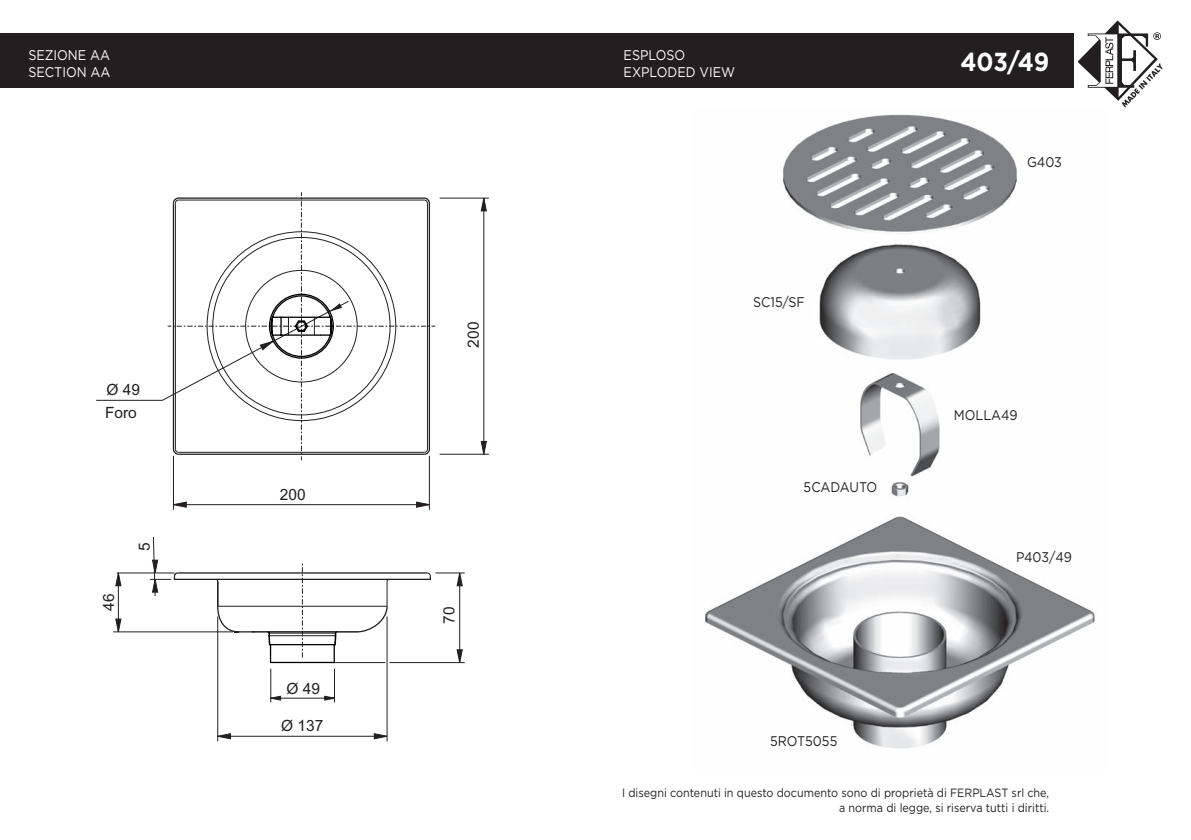
<style>
.page{position:relative;width:1191px;height:840px;background:#fff}
.page>*{position:absolute;margin:0;border:0;box-sizing:border-box;transform-origin:0 0}
.t1{font:700 26px "Gotham";color:#fff;scale:.9 1}
.t2{font:15.4px "Arial";color:#231f20}
.t3{font:14px "Gotham";color:#231f20;scale:.9 1}
.t4{font:14px/16.8px "Gotham";color:#fff;scale:.9 1}
.t5{font:12px/14.4px "Gotham";color:#231f20;text-align:right;scale:.9 1}
</style>
<div class="page">
<img style="left:705px;top:114px;width:390px;height:635px">
<svg style="left:96px;top:197px;width:393px;height:313px"></svg>
<svg style="left:115px;top:572px;width:3px;height:14px"></svg>
<svg style="left:115px;top:618px;width:3px;height:13px"></svg>
<svg style="left:118px;top:537px;width:345px;height:204px"></svg>
<hr style="left:389px;top:662px;width:76px;height:1px;background:#231f20">
<hr style="left:113px;top:631px;width:120px;height:1px;background:#231f20">
<hr style="left:117px;top:572px;width:57px;height:1px;background:#231f20">
<hr style="left:178px;top:572px;width:249px;height:1px;background:#231f20">
<hr style="left:435px;top:572px;width:30px;height:1px;background:#231f20">
<hr style="left:387px;top:616px;width:1px;height:125px;background:#231f20">
<hr style="left:459px;top:572px;width:1px;height:90px;background:#231f20">
<svg style="left:150px;top:559px;width:29px;height:33px"></svg>
<svg style="left:215px;top:561px;width:216px;height:141px"></svg>
<svg style="left:168px;top:192px;width:267px;height:268px"></svg>
<div style="left:0;top:33px;width:1073px;height:55px;background:#231f20"></div>
<svg style="left:1077px;top:20px;width:85px;height:87px"></svg>
<p class="t4" style="left:28px;top:46px;width:93px">SEZIONE AA<br>SECTION AA</p>
<p class="t4" style="left:623px;top:46px;width:125px">ESPLOSO<br>EXPLODED VIEW</p>
<h1 class="t1" style="left:960px;top:46px;width:100px">403/49</h1>
<p class="t2" style="left:107px;top:379px;width:35px">Ø 49</p>
<p class="t2" style="left:105px;top:402px;width:33px">Foro</p>
<p class="t2" style="left:99px;top:610px;width:19px;rotate:-90deg">46</p>
<p class="t2" style="left:134px;top:551px;width:10px;rotate:-90deg">5</p>
<p class="t2" style="left:280px;top:483px;width:27px">200</p>
<p class="t2" style="left:286px;top:677px;width:35px">Ø 49</p>
<p class="t2" style="left:281px;top:715px;width:44px">Ø 137</p>
<p class="t2" style="left:463px;top:347px;width:27px;rotate:-90deg">200</p>
<p class="t2" style="left:439px;top:623px;width:19px;rotate:-90deg">70</p>
<p class="t3" style="left:753px;top:294px;width:59px">SC15/SF</p>
<p class="t3" style="left:803px;top:478px;width:83px">5CADAUTO</p>
<p class="t3" style="left:770px;top:733px;width:76px">5ROT5055</p>
<p class="t3" style="left:1027px;top:154px;width:40px">G403</p>
<p class="t3" style="left:954px;top:407px;width:72px">MOLLA49</p>
<p class="t3" style="left:1016px;top:548px;width:64px">P403/49</p>
<p class="t5" style="left:622px;top:785px;width:476px">I disegni contenuti in questo documento sono di proprietà di FERPLAST srl che, a norma di legge, si riserva tutti i diritti.</p>
</div>
